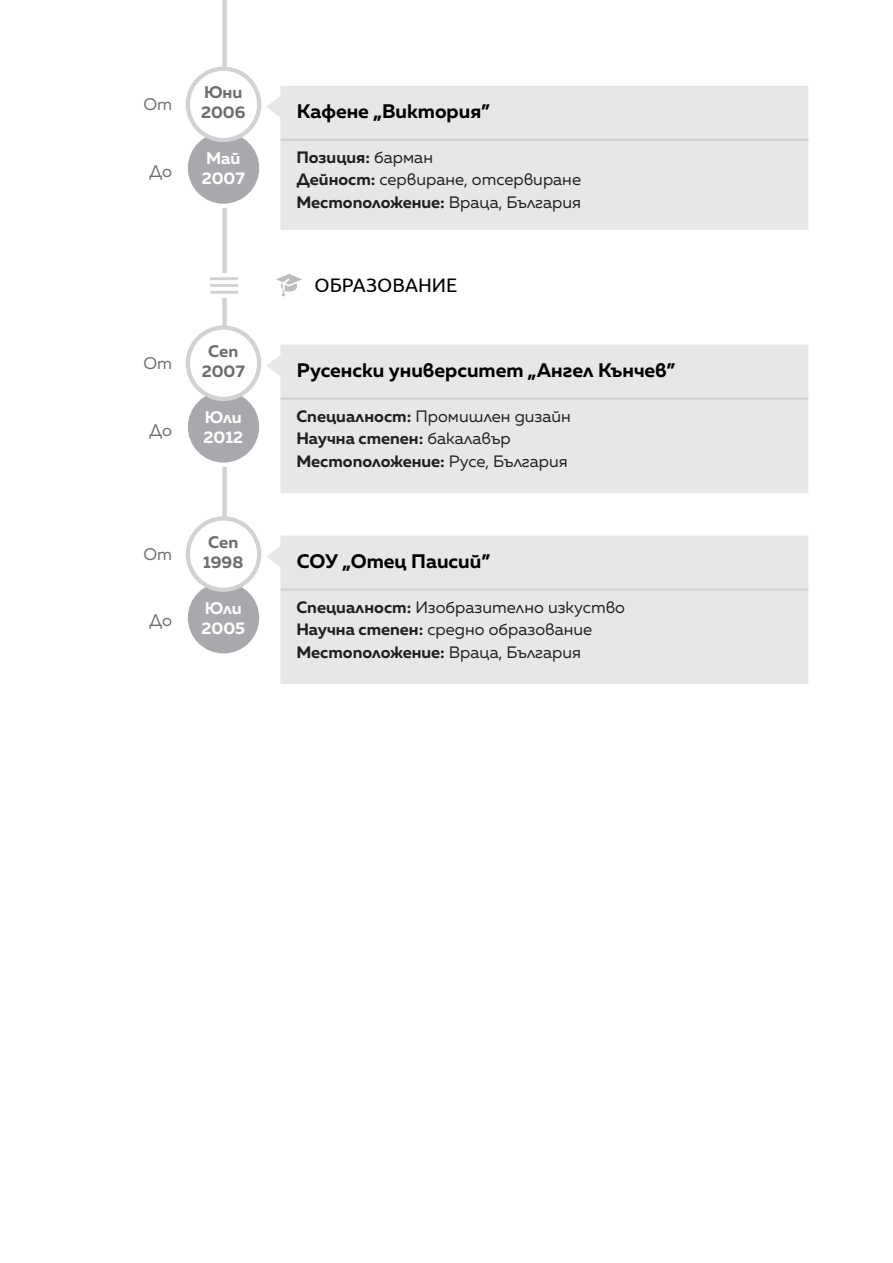
<style>
.page{position:relative;width:893px;height:1263px;background:#fff}
.page>*{position:absolute;margin:0;border:0;box-sizing:border-box;transform-origin:0 0}
.t1{font:700 19.65px "Muller";color:#000001}
.t2{font:19.65px "Ubuntu";color:#000001}
.t3{font:700 16.8px/20.1px "Muller";color:#6c6d70;text-align:center}
.t4{font:700 16.8px/20.1px "Muller";color:#fff}
.t5{font:16.8px "Muller";letter-spacing:-.01em;color:#6c6d70}
.t6{font:16.5px/22.4px "Muller";color:#231f20}
.t7{font:700 16.5px/22.4px "Muller";color:#231f20}
.s1{font-weight:700}
.s2{font-weight:400}
</style>
<div class="page">
<svg style="left:276px;top:274px;width:26px;height:22px"></svg>
<div style="left:222px;top:0;width:5px;height:653px;background:#d1d2d4"></div>
<svg style="left:187px;top:387px;width:73px;height:80px"></svg>
<div style="left:266px;top:345px;width:542px;height:148px;background:#e6e7e9"></div>
<hr style="left:280px;top:398px;width:528px;height:2px;background:#d1d2d4">
<div style="left:188px;top:328px;width:71px;height:71px;background:#fff;border-radius:50%"></div>
<div style="left:186px;top:325px;width:75px;height:76px;border:4px solid #d1d2d4;border-radius:50%"></div>
<svg style="left:187px;top:128px;width:73px;height:80px"></svg>
<div style="left:266px;top:86px;width:542px;height:144px;background:#e6e7e9"></div>
<hr style="left:280px;top:139px;width:528px;height:2px;background:#d1d2d4">
<div style="left:188px;top:69px;width:71px;height:71px;background:#fff;border-radius:50%"></div>
<div style="left:186px;top:67px;width:75px;height:75px;border:4px solid #d1d2d4;border-radius:50%"></div>
<svg style="left:187px;top:578px;width:73px;height:76px"></svg>
<div style="left:266px;top:535px;width:542px;height:149px;background:#e6e7e9"></div>
<hr style="left:280px;top:588px;width:528px;height:3px;background:#d1d2d4">
<div style="left:188px;top:518px;width:71px;height:72px;background:#fff;border-radius:50%"></div>
<div style="left:186px;top:516px;width:75px;height:76px;border:4px solid #d1d2d4;border-radius:50%"></div>
<div style="left:209px;top:273px;width:31px;height:24px;background:#fff"></div>
<hr style="left:210px;top:277px;width:28px;height:3px;background:#d1d2d4">
<hr style="left:210px;top:284px;width:28px;height:3px;background:#d1d2d4">
<hr style="left:210px;top:291px;width:28px;height:3px;background:#d1d2d4">
<p class="t5" style="left:143px;top:94px;width:30px">От</p>
<p class="t5" style="left:149px;top:160px;width:24px">До</p>
<p class="t3" style="left:201px;top:82px;width:46px;text-align:left">Юни<br>2006</p>
<p class="t4" style="left:202px;top:148px;width:45px">Май<br>2007</p>
<p class="t5" style="left:143px;top:353px;width:30px">От</p>
<p class="t5" style="left:149px;top:419px;width:24px">До</p>
<p class="t3" style="left:202px;top:341px;width:45px">Сеп<br>2007</p>
<p class="t4" style="left:203px;top:407px;width:41px">Юли<br>2012</p>
<p class="t5" style="left:143px;top:544px;width:30px">От</p>
<p class="t5" style="left:149px;top:610px;width:24px">До</p>
<p class="t3" style="left:203px;top:532px;width:42px">Сеп<br>1998</p>
<p class="t4" style="left:201px;top:598px;width:45px">Юли<br>2005</p>
<p class="t1" style="left:297px;top:99px;width:195px">Кафене „Виктория”</p>
<p class="t6" style="left:296px;top:146px;width:286px"><span class="s1">Позиция:</span> барман<br><span class="s1">Дейност:</span> сервиране, отсервиране<br><span class="s1">Местоположение:</span> Враца, България</p>
<p class="t2" style="left:314px;top:273px;width:144px">ОБРАЗОВАНИЕ</p>
<p class="t1" style="left:297px;top:358px;width:380px">Русенски университет „Ангел Кънчев”</p>
<p class="t7" style="left:296px;top:405px;width:276px">Специалност: <span class="s2">Промишлен дизайн<br></span>Научна степен: <span class="s2">бакалавър<br></span>Местоположение: <span class="s2">Русе, България</span></p>
<p class="t1" style="left:297px;top:548px;width:195px">СОУ „Отец Паисий”</p>
<p class="t6" style="left:296px;top:596px;width:330px"><span class="s1">Специалност:</span> Изобразително изкуство<br><span class="s1">Научна степен:</span> средно образование<br><span class="s1">Местоположение:</span> Враца, България</p>
</div>
